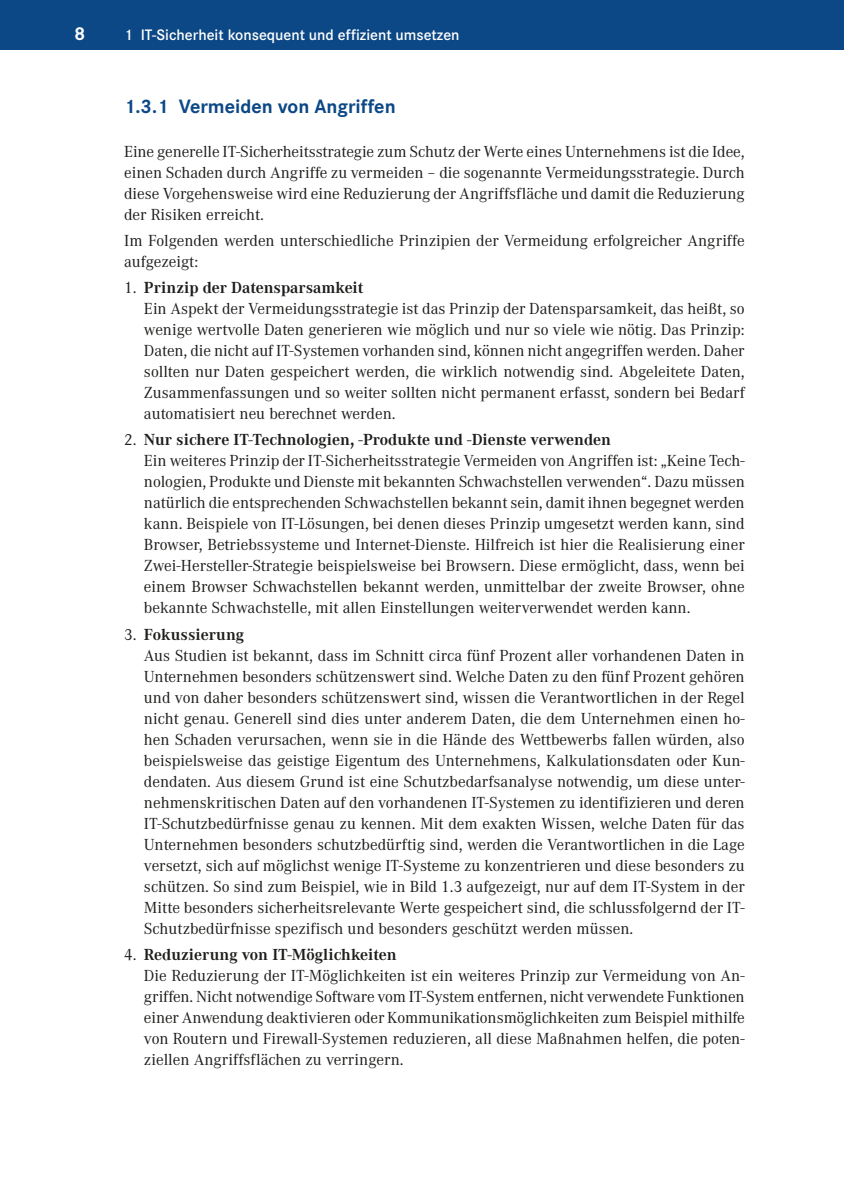
<style>
.page{position:relative;width:844px;height:1191px;background:#fff}
.page>*{position:absolute;margin:0;border:0;box-sizing:border-box;transform-origin:0 0}
.t1{font:700 20.12px "Corporate S Pro";color:#0c4885}
.t2{font:700 19.25px "Corporate S Pro";color:#fff}
.t3{font:16.62px/21px "Corporate A Pro";color:#1d1d1b}
.t4{font:600 15.75px "Corporate S Pro";color:#fff}
.s1{font-weight:700}
</style>
<div class="page">
<div style="left:0;top:0;width:843px;height:50px;background:#0c4885"></div>
<p class="t2" style="left:74px;top:18px;width:12px">8</p>
<p class="t4" style="left:124px;top:23px;width:337px">1 IT-Sicherheit konsequent und effizient umsetzen</p>
<p class="t1" style="left:124px;top:90px;width:273px">1.3.1 Vermeiden von Angriffen</p>
<p class="t3" style="left:124px;top:140px;width:622px;text-align:justify">Eine generelle IT-Sicherheitsstrategie zum Schutz der Werte eines Unternehmens ist die Idee, einen Schaden durch Angriffe zu vermeiden – die sogenannte Vermeidungsstrategie. Durch diese Vorgehensweise wird eine Reduzierung der Angriffsfläche und damit die Reduzierung der Risiken erreicht.</p>
<p class="t3" style="left:124px;top:229px;width:622px">Im Folgenden werden unterschiedliche Prinzipien der Vermeidung erfolgreicher Angriffe aufgezeigt:</p>
<p class="t3" style="left:144px;top:276px;width:602px;text-indent:-20px">1. <span class="s1">Prinzip der Datensparsamkeit<br></span>Ein Aspekt der Vermeidungsstrategie ist das Prinzip der Datensparsamkeit, das heißt, so wenige wertvolle Daten generieren wie möglich und nur so viele wie nötig. Das Prinzip:<br>Daten, die nicht auf IT-Systemen vorhanden sind, können nicht angegriffen werden. Daher sollten nur Daten gespeichert werden, die wirklich notwendig sind. Abgeleitete Daten, Zusammenfassungen und so weiter sollten nicht permanent erfasst, sondern bei Bedarf automatisiert neu berechnet werden.</p>
<p class="t3" style="left:144px;top:429px;width:602px;text-indent:-20px">2. <span class="s1">Nur sichere IT-Technologien, -Produkte und -Dienste verwenden<br></span>Ein weiteres Prinzip der IT-Sicherheitsstrategie Vermeiden von Angriffen ist: „Keine Tech&shy;nologien, Produkte und Dienste mit bekannten Schwachstellen verwenden“. Dazu müssen natürlich die entsprechenden Schwachstellen bekannt sein, damit ihnen begegnet werden kann. Beispiele von IT-Lösungen, bei denen dieses Prinzip umgesetzt werden kann, sind Browser, Betriebssysteme und Internet-Dienste. Hilfreich ist hier die Realisierung einer Zwei-Hersteller-Strategie beispielsweise bei Browsern. Diese ermöglicht, dass, wenn bei einem Browser Schwachstellen bekannt werden, unmittelbar der zweite Browser, ohne bekannte Schwachstelle, mit allen Einstellungen weiterverwendet werden kann.</p>
<p class="t3" style="left:144px;top:623px;width:602px;text-indent:-20px">3. <span class="s1">Fokussierung<br></span>Aus Studien ist bekannt, dass im Schnitt circa fünf Prozent aller vorhandenen Daten in Unternehmen besonders schützenswert sind. Welche Daten zu den fünf Prozent gehören und von daher besonders schützenswert sind, wissen die Verantwortlichen in der Regel nicht genau. Generell sind dies unter anderem Daten, die dem Unternehmen einen ho&shy;hen Schaden verursachen, wenn sie in die Hände des Wettbewerbs fallen würden, also beispielsweise das geistige Eigentum des Unternehmens, Kalkulationsdaten oder Kun&shy;dendaten. Aus diesem Grund ist eine Schutzbedarfsanalyse notwendig, um diese unter&shy;nehmenskritischen Daten auf den vorhandenen IT-Systemen zu identifizieren und deren IT-Schutzbedürfnisse genau zu kennen. Mit dem exakten Wissen, welche Daten für das Unternehmen besonders schutzbedürftig sind, werden die Verantwortlichen in die Lage versetzt, sich auf möglichst wenige IT-Systeme zu konzentrieren und diese besonders zu schützen. So sind zum Beispiel, wie in Bild 1.3 aufgezeigt, nur auf dem IT-System in der Mitte besonders sicherheitsrelevante Werte gespeichert sind, die schlussfolgernd der IT-Schutzbedürfnisse spezifisch und besonders geschützt werden müssen.</p>
<p class="t3" style="left:144px;top:943px;width:602px;text-indent:-20px">4. <span class="s1">Reduzierung von IT-Möglichkeiten<br></span>Die Reduzierung der IT-Möglichkeiten ist ein weiteres Prinzip zur Vermeidung von An&shy;griffen. Nicht notwendige Software vom IT-System entfernen, nicht verwendete Funktionen einer Anwendung deaktivieren oder Kommunikationsmöglichkeiten zum Beispiel mithilfe von Routern und Firewall-Systemen reduzieren, all diese Maßnahmen helfen, die poten&shy;ziellen Angriffsflächen zu verringern.</p>
</div>
